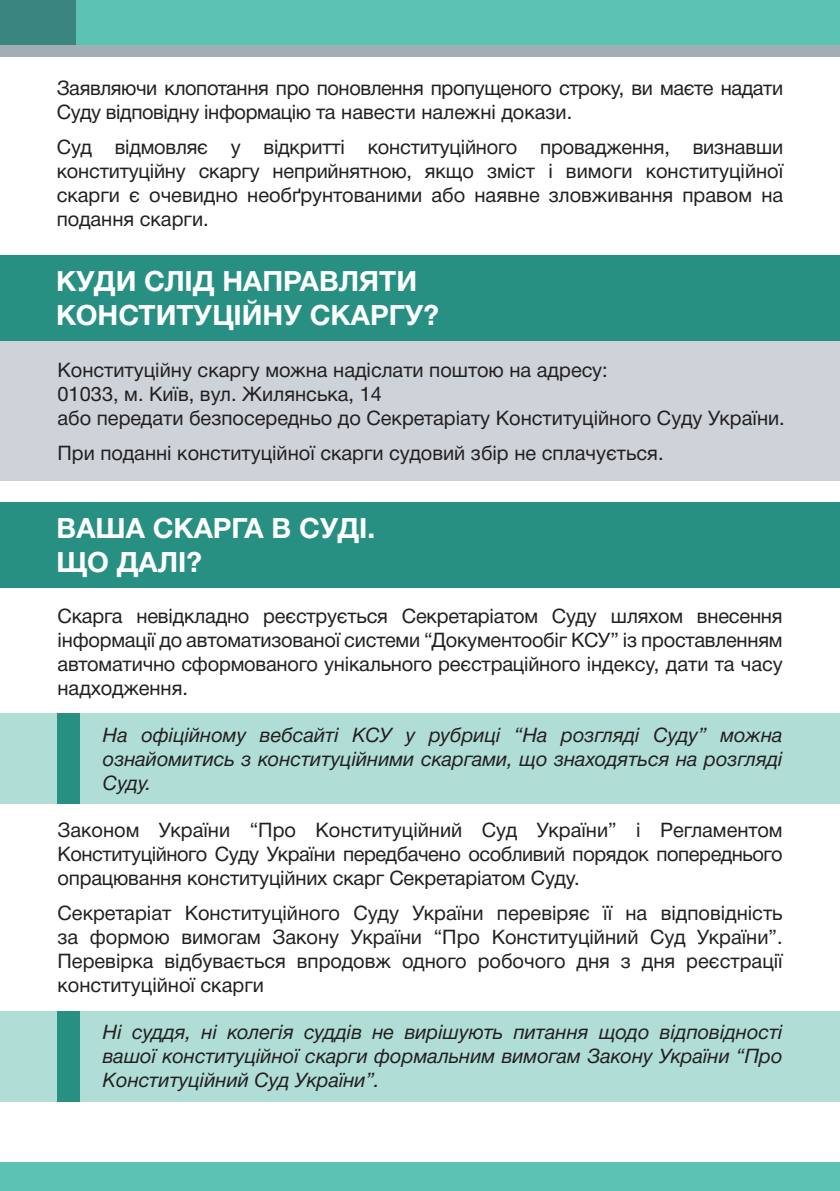
<style>
.page{position:relative;width:840px;height:1191px;background:#fff}
.page>*{position:absolute;margin:0;border:0;box-sizing:border-box;transform-origin:0 0}
.t1{font:700 28px/33.6px "Helvetica Neue Cyr";color:#fff}
.t2{font:20px/24px "Helvetica Neue Cyr";color:#231f20;text-align:justify}
.t3{font:italic 20px/24px "Helvetica Neue Cyr";color:#231f20;text-align:justify}
.t4{font:20px/24px "Helvetica Neue Cyr";letter-spacing:-.02em;color:#231f20}
</style>
<div class="page">
<div style="left:0;top:1162px;width:839px;height:29px;background:#5cc3b4"></div>
<div style="left:0;top:713px;width:839px;height:90px;background:#b0ded6"></div>
<div style="left:0;top:1011px;width:839px;height:90px;background:#b0ded6"></div>
<div style="left:57px;top:713px;width:22px;height:90px;background:#279083"></div>
<div style="left:57px;top:1011px;width:22px;height:90px;background:#279083"></div>
<div style="left:0;top:0;width:839px;height:57px;background:#5cc3b4"></div>
<div style="left:0;top:0;width:75px;height:57px;background:#3a857f"></div>
<div style="left:0;top:45px;width:839px;height:12px;background:#a2aeb5"></div>
<div style="left:0;top:340px;width:839px;height:140px;background:#cdd3d8"></div>
<div style="left:0;top:255px;width:839px;height:85px;background:#279083"></div>
<div style="left:0;top:502px;width:839px;height:85px;background:#279083"></div>
<p class="t4" style="left:57px;top:76px;width:727px">Заявляючи клопотання про поновлення пропущеного строку, ви маєте надати<br>Суду відповідну інформацію та навести належні докази.</p>
<p class="t2" style="left:57px;top:135px;width:727px">Суд відмовляє у відкритті конституційного провадження, визнавши конституційну скаргу неприйнятною, якщо зміст і вимоги конституційної скарги є очевидно необґрунтованими або наявне зловживання правом на подання скарги.</p>
<h1 class="t1" style="left:56px;top:265px;width:384px">КУДИ СЛІД НАПРАВЛЯТИ<br>КОНСТИТУЦІЙНУ СКАРГУ?</h1>
<p class="t2" style="left:57px;top:358px;width:728px;text-align:left">Конституційну скаргу можна надіслати поштою на адресу:<br>01033, м. Київ, вул. Жилянська, 14<br>або передати безпосередньо до Секретаріату Конституційного Суду України.</p>
<p class="t2" style="left:57px;top:441px;width:607px">При поданні конституційної скарги судовий збір не сплачується.</p>
<h1 class="t1" style="left:57px;top:512px;width:320px">ВАША СКАРГА В СУДІ.<br>ЩО ДАЛІ?</h1>
<p class="t2" style="left:57px;top:604px;width:726px">Скарга невідкладно реєструється Секретаріатом Суду шляхом внесення інформації до автоматизованої системи “Документообіг КСУ” із проставленням автоматично сформованого унікального реєстраційного індексу, дати та часу надходження.</p>
<p class="t3" style="left:103px;top:723px;width:681px">На офіційному вебсайті КСУ у рубриці “На розгляді Суду” можна ознайомитись з конституційними скаргами, що знаходяться на розгляді Суду.</p>
<p class="t2" style="left:57px;top:817px;width:726px">Законом України “Про Конституційний Суд України” і Регламентом Конституційного Суду України передбачено особливий порядок попереднього опрацювання конституційних скарг Секретаріатом Суду.</p>
<p class="t2" style="left:57px;top:901px;width:726px">Секретаріат Конституційного Суду України перевіряє її на відповідність за формою вимогам Закону України “Про Конституційний Суд України”.<br>Перевірка відбувається впродовж одного робочого дня з дня реєстрації конституційної скарги</p>
<p class="t3" style="left:103px;top:1019px;width:681px">Ні суддя, ні колегія суддів не вирішують питання щодо відповідності вашої конституційної скарги формальним вимогам Закону України “Про Конституційний Суд України”.</p>
</div>
